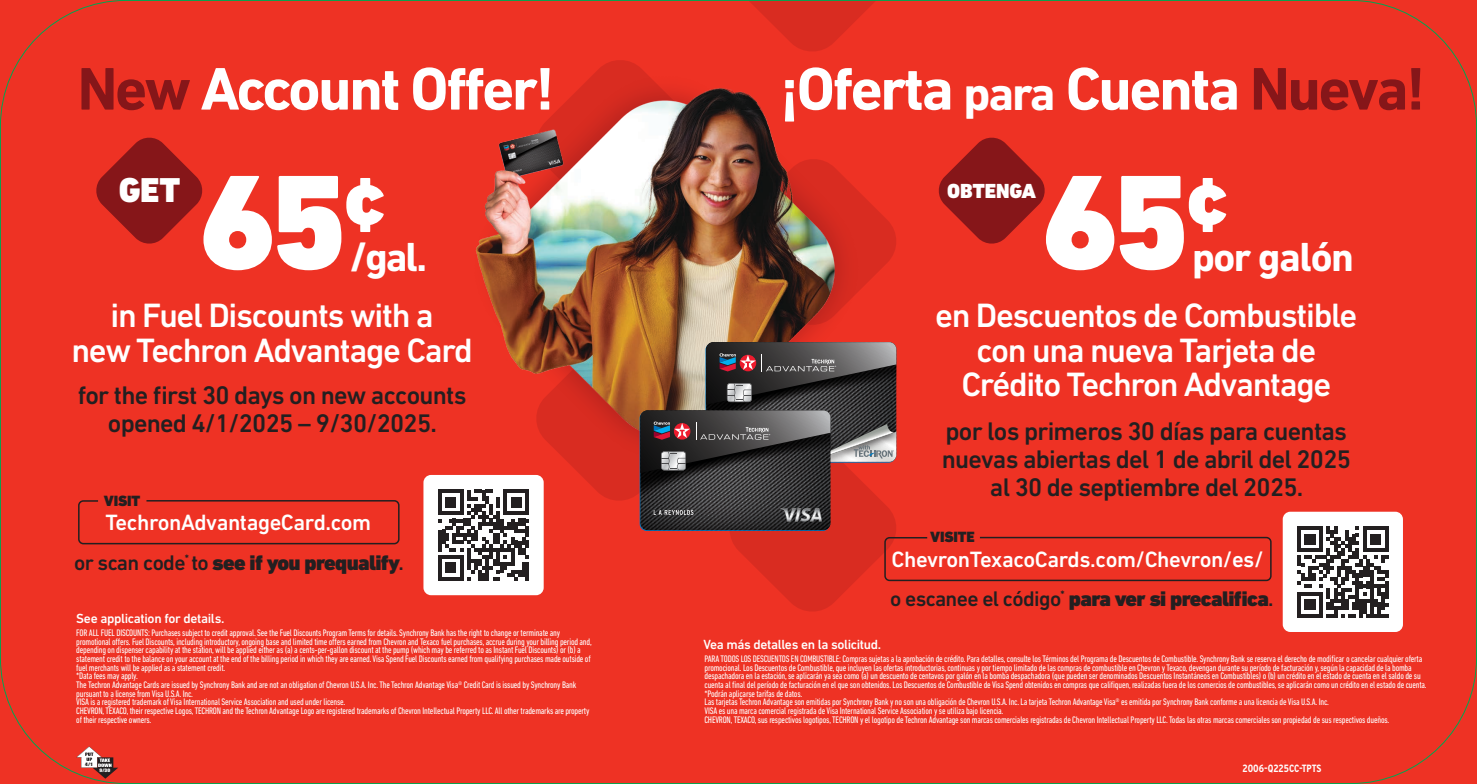
<style>
.page{position:relative;width:1477px;height:784px;background:#ee3224}
.page>*{position:absolute;margin:0;border:0;box-sizing:border-box;transform-origin:0 0}
.t1{font:900 136.24px "DIN Next LT Pro";color:#fff}
.t2{font:700 60.99px "DIN Next LT Pro";letter-spacing:-.04em;color:#fff}
.t3{font:700 41.3px "DIN Next LT Pro";letter-spacing:-.035em;color:#fff}
.t4{font:900 35.09px "DIN Next LT Pro";color:#fff}
.t5{font:500 34.3px/34.3px "DIN Next LT Pro";letter-spacing:-.04em;color:#fff;text-align:center}
.t6{font:500 25.9px/28.1px "DIN Next LT Pro";letter-spacing:-.03em;color:#231f20;text-align:center}
.t7{font:500 22.49px "DIN Next LT Pro";letter-spacing:-.02em;color:#fff}
.t8{font:900 21.53px "DIN Next LT Pro";letter-spacing:-.03em;color:#231f20}
.t9{font:900 20.74px "DIN Next LT Pro";letter-spacing:-.005em;color:#fff}
.t10{font:900 15.14px "DIN Next LT Pro";letter-spacing:-.01em;color:#231f20}
.t11{font:500 13.47px "DIN Next LT Pro";letter-spacing:-.025em;color:#fff}
.t12{font:700 condensed 10.5px "Interstate";letter-spacing:-.005em;color:#fff}
.t13{font:condensed 9.62px/8.7px "DIN Next LT Pro";letter-spacing:-.02em;color:#fff}
.t14{font:4.29px "Impact";color:#fff;scale:1.25 1}
.t15{font:4.29px "Impact";color:#231f20;scale:1.25 1}
.s1{color:#861619}
.s2{font-size:48.82px}
.s3{font-weight:500}
</style>
<div class="page">
<svg style="left:76px;top:746px;width:42px;height:32px"></svg>
<div style="left:78px;top:500px;width:321px;height:44px;border:2px solid #231f20;border-radius:5px"></div>
<div style="left:423px;top:475px;width:121px;height:120px;background:#fff;border-radius:8px"></div>
<div style="left:884px;top:537px;width:387px;height:44px;border:2px solid #231f20;border-radius:5px"></div>
<div style="left:1282px;top:511px;width:121px;height:121px;background:#fff;border-radius:8px"></div>
<svg style="left:1297px;top:526px;width:91px;height:91px"></svg>
<img style="left:438px;top:2px;width:461px;height:610px">
<svg style="left:96px;top:137px;width:107px;height:107px"></svg>
<svg style="left:938px;top:137px;width:107px;height:107px"></svg>
<h2 class="t2" style="left:78px;top:53px;width:478px"><span class="s1">New</span> Account Offer!</h2>
<h2 class="t2" style="left:780px;top:53px;width:647px">¡Oferta <span class="s2">para</span> Cuenta <span class="s1">Nueva!</span></h2>
<h3 class="t4" style="left:119px;top:169px;width:63px">GET</h3>
<h1 class="t1" style="left:1041px;top:141px;width:190px">65 <sup>¢</sup></h1>
<h1 class="t1" style="left:199px;top:141px;width:190px">65 <sup>¢</sup></h1>
<h3 class="t9" style="left:947px;top:179px;width:90px">OBTENGA</h3>
<h3 class="t3" style="left:1192px;top:233px;width:163px">por galón</h3>
<h3 class="t3" style="left:350px;top:233px;width:79px">/gal.</h3>
<h3 class="t5" style="left:72px;top:298px;width:403px">in Fuel Discounts with a<br>new Techron Advantage Card</h3>
<h3 class="t6" style="left:78px;top:381px;width:390px">for the first 30 days on new accounts opened 4/1/2025 – 9/30/2025.</h3>
<h3 class="t10" style="left:104px;top:491px;width:38px">VISIT</h3>
<h3 class="t7" style="left:105px;top:509px;width:267px">TechronAdvantageCard.com</h3>
<h3 class="t8" style="left:74px;top:550px;width:331px"><span class="s3">or scan code</span><sup>*</sup> <span class="s3">to</span> see if you prequalify<span class="s3">.</span></h3>
<h3 class="t11" style="left:76px;top:611px;width:150px">See application for details.</h3>
<p class="t13" style="left:76px;top:628px;width:517px">FOR ALL FUEL DISCOUNTS: Purchases subject to credit approval. See the Fuel Discounts Program Terms for details. Synchrony Bank has the right to change or terminate any promotional offers. Fuel Discounts, including introductory, ongoing base and limited time offers earned from Chevron and Texaco fuel purchases, accrue during your billing period and, depending on dispenser capability at the station, will be applied either as (a) a cents-per-gallon discount at the pump (which may be referred to as Instant Fuel Discounts) or (b) a statement credit to the balance on your account at the end of the billing period in which they are earned. Visa Spend Fuel Discounts earned from qualifying purchases made outside of fuel merchants will be applied as a statement credit.<br>*Data fees may apply.<br>The Techron Advantage Cards are issued by Synchrony Bank and are not an obligation of Chevron U.S.A. Inc. The Techron Advantage Visa® Credit Card is issued by Synchrony Bank pursuant to a license from Visa U.S.A. Inc.<br>VISA is a registered trademark of Visa International Service Association and used under license.<br>CHEVRON, TEXACO, their respective Logos, TECHRON and the Techron Advantage Logo are registered trademarks of Chevron Intellectual Property LLC. All other trademarks are property of their respective owners.</p>
<p class="t15" style="left:85px;top:760px;width:7px">4/1</p>
<p class="t14" style="left:100px;top:767px;width:10px">9/30</p>
<h3 class="t5" style="left:935px;top:298px;width:424px">en Descuentos de Combustible con una nueva Tarjeta de<br>Crédito Techron Advantage</h3>
<h3 class="t6" style="left:942px;top:417px;width:411px">por los primeros 30 días para cuentas nuevas abiertas del 1 de abril del 2025 al 30 de septiembre del 2025.</h3>
<h3 class="t10" style="left:930px;top:528px;width:46px">VISITE</h3>
<h3 class="t7" style="left:891px;top:546px;width:373px">ChevronTexacoCards.com/Chevron/es/</h3>
<h3 class="t8" style="left:890px;top:586px;width:385px"><span class="s3">o escanee el código</span><sup>*</sup> para ver si precalifica<span class="s3">.</span></h3>
<h3 class="t11" style="left:703px;top:637px;width:179px">Vea más detalles en la solicitud.</h3>
<p class="t13" style="left:704px;top:654px;width:723px">PARA TODOS LOS DESCUENTOS EN COMBUSTIBLE: Compras sujetas a la aprobación de crédito. Para detalles, consulte los Términos del Programa de Descuentos de Combustible. Synchrony Bank se reserva el derecho de modificar o cancelar cualquier oferta promocional. Los Descuentos de Combustible, que incluyen las ofertas introductorias, continuas y por tiempo limitado de las compras de combustible en Chevron y Texaco, devengan durante su período de facturación y, según la capacidad de la bomba despachadora en la estación, se aplicarán ya sea como (a) un descuento de centavos por galón en la bomba despachadora (que pueden ser denominados Descuentos Instantáneos en Combustibles) o (b) un crédito en el estado de cuenta en el saldo de su cuenta al final del período de facturación en el que son obtenidos. Los Descuentos de Combustible de Visa Spend obtenidos en compras que califiquen, realizadas fuera de los comercios de combustibles, se aplicarán como un crédito en el estado de cuenta. *Podrán aplicarse tarifas de datos.<br>Las tarjetas Techron Advantage son emitidas por Synchrony Bank y no son una obligación de Chevron U.S.A. Inc. La tarjeta Techron Advantage Visa® es emitida por Synchrony Bank conforme a una licencia de Visa U.S.A. Inc.<br>VISA es una marca comercial registrada de Visa International Service Association y se utiliza bajo licencia.<br>CHEVRON, TEXACO, sus respectivos logotipos, TECHRON y el logotipo de Techron Advantage son marcas comerciales registradas de Chevron Intellectual Property LLC. Todas las otras marcas comerciales son propiedad de sus respectivos dueños.</p>
<p class="t12" style="left:1242px;top:762px;width:80px">2006-Q225CC-TPTS</p>
</div>
